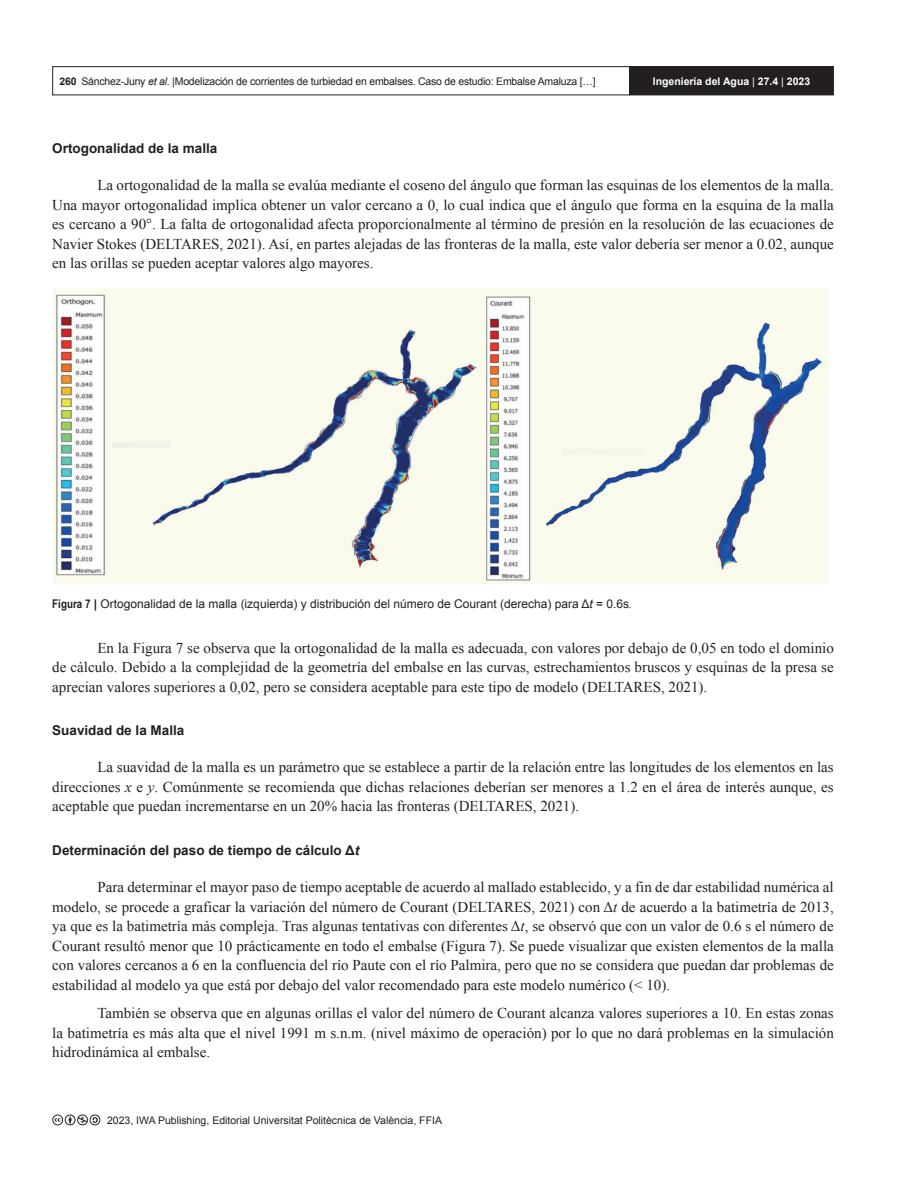
<style>
.page{position:relative;width:918px;height:1188px;background:#fff}
.page>*{position:absolute;margin:0;border:0;box-sizing:border-box;transform-origin:0 0}
.AI_TEXTO_esp{font:15px/19.5px "Times New Roman";color:#231f20;text-align:justify}
.AI_SUBTITULO2{font:700 13.5px "Arial";color:#231f20}
.AI_PIE_DE_FIGURA{font:12px "Arial";color:#231f20}
.t1{font:10.5px "Arial";letter-spacing:-.02em;color:#231f20}
.t2{font:10.5px "Arial";color:#231f20}
.t3{font:700 10.5px "Arial";color:#fff}
.s1{font-weight:700}
.s2{font-style:italic}
.s3{font-weight:400}
.s4{font-family:"Arial Narrow";font-weight:700}
.s5{font-family:"Times New Roman";font-style:italic}
</style>
<div class="page">
<div style="left:52px;top:66px;width:578px;height:29px;border:1px solid #231f20"></div>
<div style="left:630px;top:67px;width:203px;height:28px;background:#231f20"></div>
<div style="left:629px;top:66px;width:205px;height:29px;border:1px solid #231f20"></div>
<svg style="left:52px;top:1115px;width:48px;height:10px"></svg>
<img style="left:53px;top:288px;width:776px;height:295px">
<p class="t1" style="left:59px;top:74px;width:538px"><span class="s1">260</span> Sánchez-Juny <span class="s2">et al</span>. |Modelización de corrientes de turbiedad en embalses. Caso de estudio: Embalse Amaluza […]</p>
<p class="t3" style="left:653px;top:74px;width:159px">Ingeniería del Agua <span class="s3">|</span> 27.4 <span class="s3">|</span> 2023</p>
<p class="AI_SUBTITULO2" style="left:52px;top:139px;width:167px">Ortogonalidad de la malla</p>
<p class="AI_TEXTO_esp" style="left:52px;top:175px;width:783px;text-indent:45px">La ortogonalidad de la malla se evalúa mediante el coseno del ángulo que forman las esquinas de los elementos de la malla.<br>Una mayor ortogonalidad implica obtener un valor cercano a 0, lo cual indica que el ángulo que forma en la esquina de la malla es cercano a 90°. La falta de ortogonalidad afecta proporcionalmente al término de presión en la resolución de las ecuaciones de Navier Stokes (DELTARES, 2021). Así, en partes alejadas de las fronteras de la malla, este valor debería ser menor a 0.02, aunque en las orillas se pueden aceptar valores algo mayores.</p>
<p class="AI_PIE_DE_FIGURA" style="left:52px;top:596px;width:581px"><span class="s4">Figura 7</span> <span class="s1">|</span> Ortogonalidad de la malla (izquierda) y distribución del número de Courant (derecha) para Δ<span class="s2">t</span> = 0.6s<span class="s5">.</span></p>
<p class="AI_TEXTO_esp" style="left:52px;top:638px;width:783px;text-indent:45px">En la Figura 7 se observa que la ortogonalidad de la malla es adecuada, con valores por debajo de 0,05 en todo el dominio de cálculo. Debido a la complejidad de la geometría del embalse en las curvas, estrechamientos bruscos y esquinas de la presa se aprecian valores superiores a 0,02, pero se considera aceptable para este tipo de modelo (DELTARES, 2021).</p>
<p class="AI_SUBTITULO2" style="left:52px;top:721px;width:134px">Suavidad de la Malla</p>
<p class="AI_TEXTO_esp" style="left:52px;top:757px;width:783px;text-indent:45px">La suavidad de la malla es un parámetro que se establece a partir de la relación entre las longitudes de los elementos en las direcciones <span class="s2">x</span> e <span class="s2">y</span>. Comúnmente se recomienda que dichas relaciones deberían ser menores a 1.2 en el área de interés aunque, es aceptable que puedan incrementarse en un 20% hacia las fronteras (DELTARES, 2021).</p>
<p class="AI_SUBTITULO2" style="left:52px;top:841px;width:309px">Determinación del paso de tiempo de cálculo Δ<span class="s2">t</span></p>
<p class="AI_TEXTO_esp" style="left:52px;top:877px;width:783px;text-indent:45px">Para determinar el mayor paso de tiempo aceptable de acuerdo al mallado establecido, y a fin de dar estabilidad numérica al modelo, se procede a graficar la variación del número de Courant (DELTARES, 2021) con Δ<span class="s2">t</span> de acuerdo a la batimetría de 2013, ya que es la batimetría más compleja. Tras algunas tentativas con diferentes Δ<span class="s2">t</span>, se observó que con un valor de 0.6 s el número de Courant resultó menor que 10 prácticamente en todo el embalse (Figura 7). Se puede visualizar que existen elementos de la malla con valores cercanos a 6 en la confluencia del río Paute con el río Palmira, pero que no se considera que puedan dar problemas de estabilidad al modelo ya que está por debajo del valor recomendado para este modelo numérico (&lt; 10).</p>
<p class="AI_TEXTO_esp" style="left:52px;top:1003px;width:783px;text-indent:45px">También se observa que en algunas orillas el valor del número de Courant alcanza valores superiores a 10. En estas zonas la batimetría es más alta que el nivel 1991 m s.n.m. (nivel máximo de operación) por lo que no dará problemas en la simulación hidrodinámica al embalse.</p>
<p class="t2" style="left:107px;top:1113px;width:336px">2023, IWA Publishing, Editorial Universitat Politècnica de València, FFIA</p>
</div>
